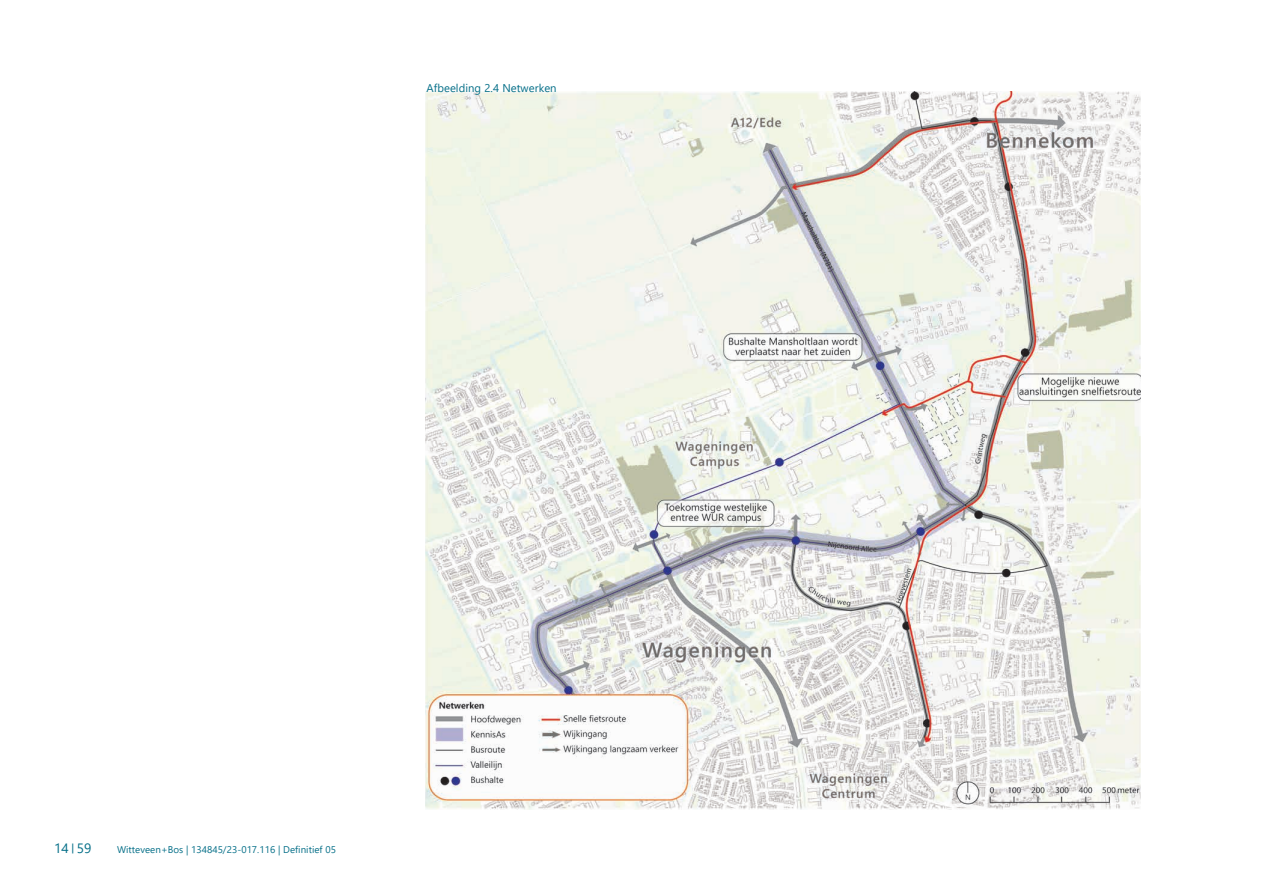
<style>
.page{position:relative;width:1263px;height:893px;background:#fff}
.page>*{position:absolute;margin:0;border:0;box-sizing:border-box;transform-origin:0 0}
.t1{font:13.5px "Segoe UI";color:#056f88}
.B_foto_tabel_bijschrift_OSA{font:11.25px "Segoe UI";letter-spacing:.005em;color:#056f88}
.t2{font:9.75px "Segoe UI";letter-spacing:.005em;color:#056f88}
</style>
<div class="page">
<img style="left:425px;top:92px;width:715px;height:717px">
<p class="B_foto_tabel_bijschrift_OSA" style="left:426px;top:77px;width:132px">Afbeelding 2.4 Netwerken</p>
<h1 class="t1" style="left:54px;top:836px;width:39px">14 <sup>|</sup> 59</h1>
<p class="t2" style="left:117px;top:841px;width:220px">Witteveen+Bos | 134845/23-017.116 | Definitief 05</p>
</div>
